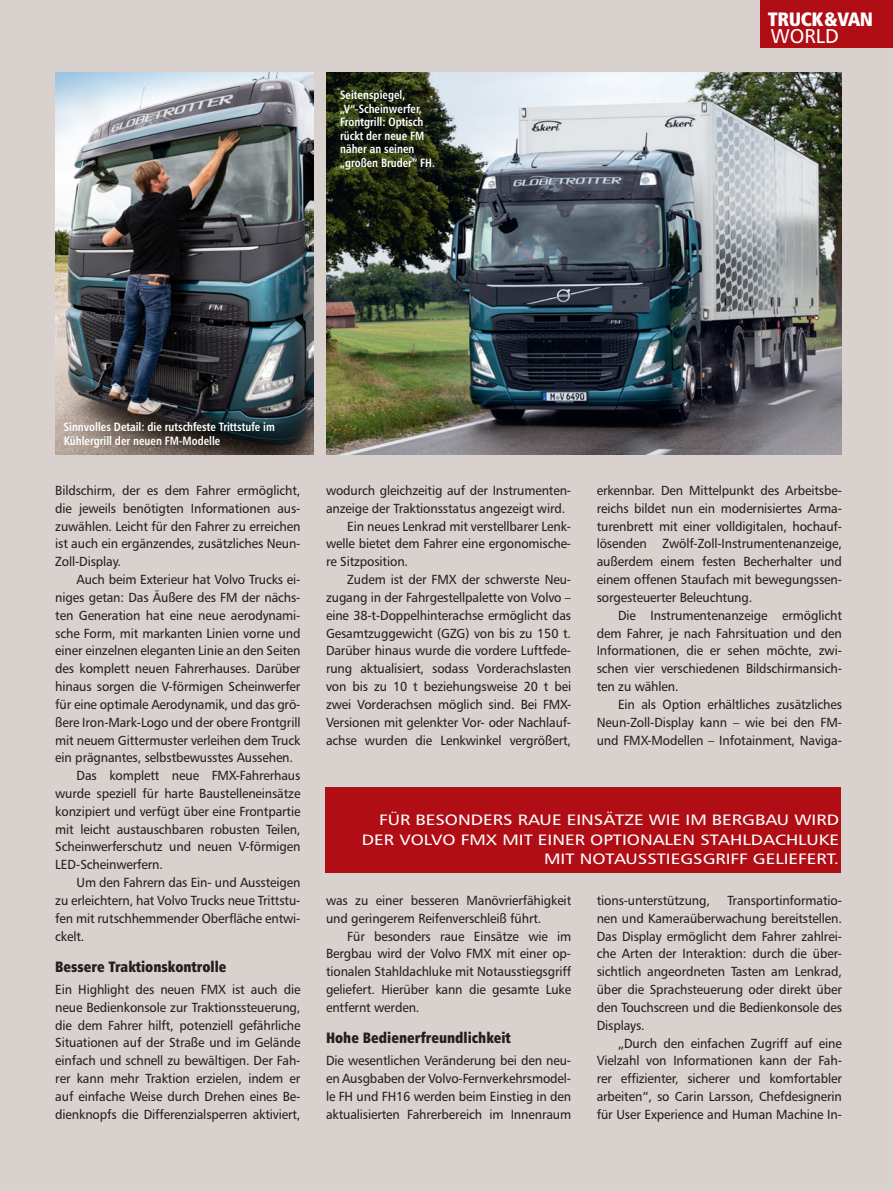
<style>
.page{position:relative;width:893px;height:1191px;background:#fff}
.page>*{position:absolute;margin:0;border:0;box-sizing:border-box;transform-origin:0 0}
.t1{font:19.95px "Humanist 777 BT Roman B";color:#fff}
.t2{font:19.35px "Humanist 777 BT Extra Black Cond B";letter-spacing:-.02em;color:#fff}
.t3{font:15px/19.5px "Humanist 777 BT Roman B";color:#fff;text-align:right;scale:1.2 1}
.t4{font:15px "Humanist 777 BT Extra Black Cond B";color:#231f20;scale:.95 1}
.t5{font:13.2px/17.9px "Humanist 777 BT Roman B";letter-spacing:-.01em;color:#231f20;text-align:justify;scale:.95 1}
.t6{font:12px/13.5px "Humanist 777 BT Bold Condensed B";color:#fff;scale:.95 1}
</style>
<div class="page">
<div style="left:1px;top:0;width:892px;height:1191px;background:#d8d1ce"></div>
<hr style="left:0;top:0;width:1px;height:1191px;background:#d8d1ce">
<div style="left:325px;top:787px;width:516px;height:85px;background:#b00d15"></div>
<img style="left:326px;top:72px;width:516px;height:382px">
<img style="left:55px;top:72px;width:258px;height:382px">
<div style="left:760px;top:0;width:133px;height:48px;background:#b00d15"></div>
<p class="t6" style="left:340px;top:88px;width:101px">Seitenspiegel, „V“-Scheinwerfer,<br>Frontgrill: Optisch rückt der neue FM näher an seinen „großen Bruder“ FH.</p>
<h2 class="t2" style="left:768px;top:7px;width:107px">TRUCK&amp;VAN</h2>
<h1 class="t1" style="left:771px;top:23px;width:69px">WORLD</h1>
<p class="t6" style="left:64px;top:420px;width:224px">Sinnvolles Detail: die rutschfeste Trittstufe im<br>Kühlergrill der neuen FM-Modelle</p>
<p class="t5" style="left:55px;top:481px;width:260px">Bildschirm, der es dem Fahrer ermöglicht, die jeweils benötigten Informationen aus&shy;zuwählen. Leicht für den Fahrer zu erreichen ist auch ein ergänzendes, zusätzliches Neun-Zoll-Display.</p>
<p class="t5" style="left:77px;top:570px;width:237px">Auch beim Exterieur hat Volvo Trucks ei-</p>
<p class="t5" style="left:55px;top:588px;width:260px">niges getan: Das Äußere des FM der nächs-</p>
<p class="t5" style="left:55px;top:606px;width:260px">ten Generation hat eine neue aerodynami-</p>
<p class="t5" style="left:55px;top:624px;width:260px">sche Form, mit markanten Linien vorne und</p>
<p class="t5" style="left:55px;top:641px;width:260px">einer einzelnen eleganten Linie an den Seiten</p>
<p class="t5" style="left:55px;top:659px;width:260px">des komplett neuen Fahrerhauses. Darüber</p>
<p class="t5" style="left:55px;top:677px;width:260px">hinaus sorgen die V-förmigen Scheinwerfer</p>
<p class="t5" style="left:55px;top:695px;width:260px">für eine optimale Aerodynamik, und das grö-</p>
<p class="t5" style="left:55px;top:713px;width:260px">ßere Iron-Mark-Logo und der obere Frontgrill</p>
<p class="t5" style="left:55px;top:730px;width:260px">mit neuem Gittermuster verleihen dem Truck</p>
<p class="t5" style="left:55px;top:748px;width:252px">ein prägnantes, selbstbewusstes Aussehen.</p>
<p class="t5" style="left:77px;top:766px;width:237px">Das komplett neue FMX-Fahrerhaus</p>
<p class="t5" style="left:55px;top:784px;width:260px">wurde speziell für harte Baustelleneinsätze</p>
<p class="t5" style="left:55px;top:802px;width:260px">konzipiert und verfügt über eine Frontpartie</p>
<p class="t5" style="left:55px;top:820px;width:260px">mit leicht austauschbaren robusten Teilen,</p>
<p class="t5" style="left:55px;top:837px;width:260px">Scheinwerferschutz und neuen V-förmigen</p>
<p class="t5" style="left:55px;top:855px;width:115px">LED-Scheinwerfern.</p>
<p class="t5" style="left:77px;top:873px;width:237px">Um den Fahrern das Ein- und Aussteigen</p>
<p class="t5" style="left:55px;top:891px;width:260px">zu erleichtern, hat Volvo Trucks neue Trittstu-</p>
<p class="t5" style="left:55px;top:909px;width:260px">fen mit rutschhemmender Oberfläche entwi-</p>
<p class="t5" style="left:55px;top:926px;width:32px">ckelt.</p>
<p class="t4" style="left:55px;top:956px;width:182px">Bessere Traktionskontrolle</p>
<p class="t5" style="left:55px;top:980px;width:260px">Ein Highlight des neuen FMX ist auch die neue Bedienkonsole zur Traktionssteuerung, die dem Fahrer hilft, potenziell gefährliche Situationen auf der Straße und im Gelände einfach und schnell zu bewältigen. Der Fah&shy;rer kann mehr Traktion erzielen, indem er auf einfache Weise durch Drehen eines Be&shy;dienknopfs die Differenzialsperren aktiviert,</p>
<p class="t5" style="left:326px;top:481px;width:260px">wodurch gleichzeitig auf der Instrumenten-</p>
<p class="t5" style="left:326px;top:499px;width:253px">anzeige der Traktionsstatus angezeigt wird.</p>
<p class="t5" style="left:347px;top:517px;width:237px">Ein neues Lenkrad mit verstellbarer Lenk-</p>
<p class="t5" style="left:326px;top:534px;width:260px">welle bietet dem Fahrer eine ergonomische-</p>
<p class="t5" style="left:326px;top:552px;width:88px">re Sitzposition.</p>
<p class="t5" style="left:347px;top:570px;width:237px">Zudem ist der FMX der schwerste Neu-</p>
<p class="t5" style="left:326px;top:588px;width:260px">zugang in der Fahrgestellpalette von Volvo –</p>
<p class="t5" style="left:326px;top:606px;width:260px">eine 38-t-Doppelhinterachse ermöglicht das</p>
<p class="t5" style="left:326px;top:624px;width:260px">Gesamtzuggewicht (GZG) von bis zu 150 t.</p>
<p class="t5" style="left:326px;top:641px;width:260px">Darüber hinaus wurde die vordere Luftfede-</p>
<p class="t5" style="left:326px;top:659px;width:260px">rung aktualisiert, sodass Vorderachslasten</p>
<p class="t5" style="left:326px;top:677px;width:260px">von bis zu 10 t beziehungsweise 20 t bei</p>
<p class="t5" style="left:326px;top:695px;width:260px">zwei Vorderachsen möglich sind. Bei FMX-</p>
<p class="t5" style="left:326px;top:713px;width:260px">Versionen mit gelenkter Vor- oder Nachlauf-</p>
<p class="t5" style="left:326px;top:730px;width:260px">achse wurden die Lenkwinkel vergrößert,</p>
<p class="t5" style="left:597px;top:481px;width:260px">erkennbar. Den Mittelpunkt des Arbeitsbe&shy;reichs bildet nun ein modernisiertes Arma&shy;turenbrett mit einer volldigitalen, hochauf&shy;lösenden Zwölf-Zoll-Instrumentenanzeige, außerdem einem festen Becherhalter und einem offenen Staufach mit bewegungssen&shy;sorgesteuerter Beleuchtung.</p>
<p class="t5" style="left:597px;top:606px;width:260px;text-indent:21px">Die Instrumentenanzeige ermöglicht dem Fahrer, je nach Fahrsituation und den Informationen, die er sehen möchte, zwi&shy;schen vier verschiedenen Bildschirmansich&shy;ten zu wählen.</p>
<p class="t5" style="left:597px;top:695px;width:260px;text-indent:21px">Ein als Option erhältliches zusätzliches Neun-Zoll-Display kann – wie bei den FM&shy;und FMX-Modellen – Infotainment, Naviga-</p>
<p class="t3" style="left:362px;top:810px;width:399px">FÜR BESONDERS RAUE EINSÄTZE WIE IM BERGBAU WIRD<br>DER VOLVO FMX MIT EINER OPTIONALEN STAHLDACHLUKE<br>MIT NOTAUSSTIEGSGRIFF GELIEFERT.</p>
<p class="t5" style="left:326px;top:891px;width:260px">was zu einer besseren Manövrierfähigkeit und geringerem Reifenverschleiß führt.</p>
<p class="t5" style="left:326px;top:926px;width:260px;text-indent:21px">Für besonders raue Einsätze wie im Bergbau wird der Volvo FMX mit einer op&shy;tionalen Stahldachluke mit Notausstiegsgriff geliefert. Hierüber kann die gesamte Luke entfernt werden.</p>
<p class="t4" style="left:326px;top:1028px;width:196px">Hohe Bedienerfreundlichkeit</p>
<p class="t5" style="left:326px;top:1051px;width:260px">Die wesentlichen Veränderung bei den neu&shy;en Ausgbaben der Volvo-Fernverkehrsmodel&shy;le FH und FH16 werden beim Einstieg in den aktualisierten Fahrerbereich im Innenraum</p>
<p class="t5" style="left:597px;top:891px;width:260px;text-indent:131px">Transportinformatio&shy;nen und Kameraüberwachung bereitstellen.<br>Das Display ermöglicht dem Fahrer zahlrei&shy;che Arten der Interaktion: durch die über&shy;sichtlich angeordneten Tasten am Lenkrad, über die Sprachsteuerung oder direkt über den Touchscreen und die Bedienkonsole des Displays.</p>
<p class="t5" style="left:597px;top:1033px;width:260px;text-indent:21px">„Durch den einfachen Zugriff auf eine Vielzahl von Informationen kann der Fah&shy;rer effizienter, sicherer und komfortabler arbeiten“, so Carin Larsson, Chefdesignerin für User Experience and Human Machine In-</p>
<p class="t5" style="left:597px;top:891px;width:121px">tions-unterstützung,</p>
</div>
